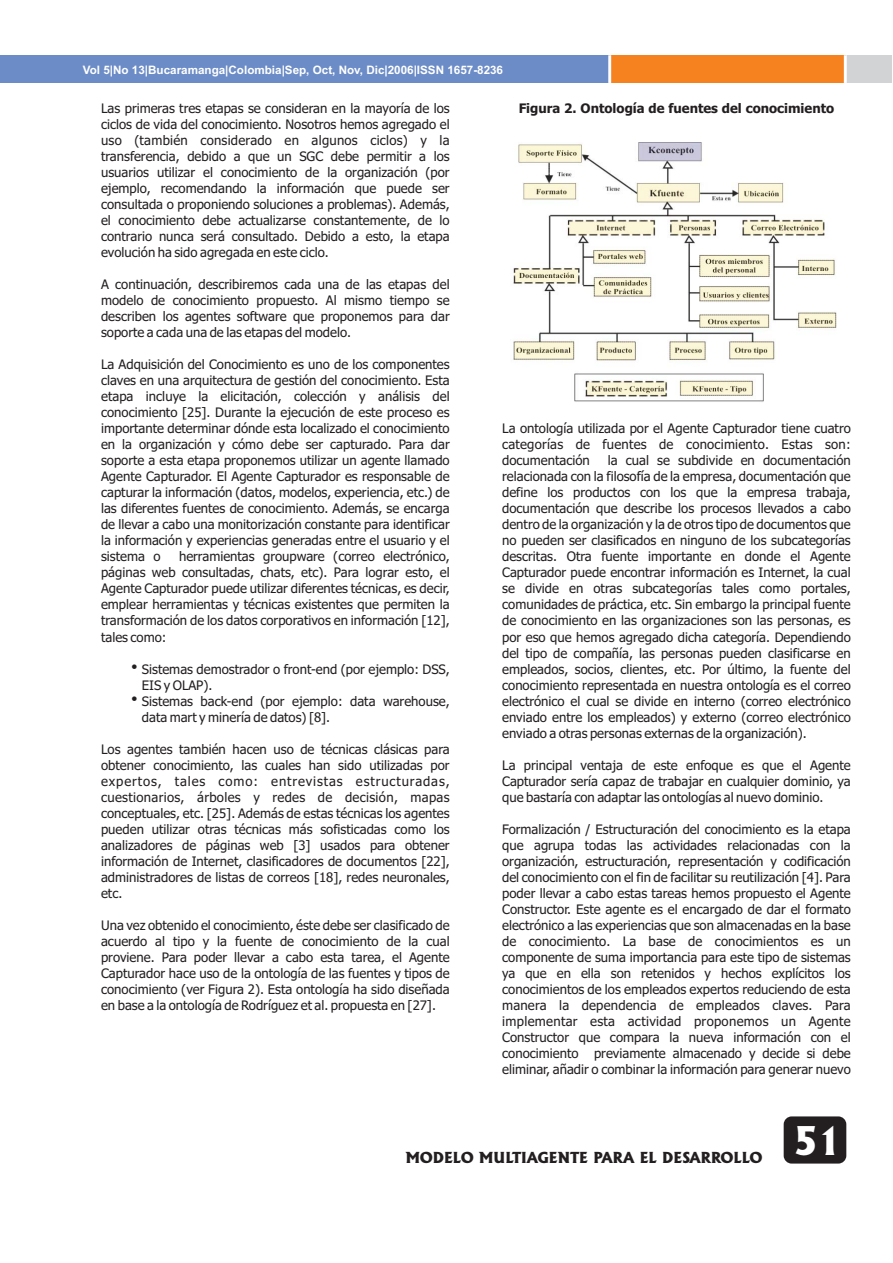
<style>
.page{position:relative;width:893px;height:1263px;background:#fff}
.page>*{position:absolute;margin:0;border:0;box-sizing:border-box;transform-origin:0 0}
.t1{font:800 37.95px "Albertus";color:#fff}
.t2{font:800 14.55px "Albertus";color:#231f20}
.t3{font:13.05px/16px "Tahoma";color:#231f20;text-align:justify}
.t4{font:700 13.05px "Tahoma";color:#231f20}
.t5{font:700 11.7px "Arial";color:#fff}
</style>
<div class="page">
<div style="left:48px;top:55px;width:844px;height:27px;background:#d1d3d4"></div>
<div style="left:0;top:55px;width:846px;height:27px;background:#f5821f"></div>
<div style="left:0;top:55px;width:610px;height:27px;background:#6c8cc7"></div>
<hr style="left:608px;top:55px;width:3px;height:28px;background:#fff">
<hr style="left:844px;top:55px;width:3px;height:28px;background:#fff">
<div style="left:784px;top:1116px;width:62px;height:48px;background:#231f20;border-radius:8px"></div>
<img style="left:513px;top:142px;width:324px;height:260px">
<p class="t5" style="left:83px;top:63px;width:422px">Vol 5|No 13|Bucaramanga|Colombia|Sep, Oct, Nov, Dic|2006|ISSN 1657-8236</p>
<p class="t3" style="left:101px;top:101px;width:350px">Las primeras tres etapas se consideran en la mayoría de los ciclos de vida del conocimiento. Nosotros hemos agregado el uso (también considerado en algunos ciclos) y la transferencia, debido a que un SGC debe permitir a los usuarios utilizar el conocimiento de la organización (por ejemplo, recomendando la información que puede ser consultada o proponiendo soluciones a problemas). Además, el conocimiento debe actualizarse constantemente, de lo contrario nunca será consultado. Debido a esto, la etapa evolución ha sido agregada en este ciclo.</p>
<p class="t3" style="left:101px;top:277px;width:350px">A continuación, describiremos cada una de las etapas del modelo de conocimiento propuesto. Al mismo tiempo se describen los agentes software que proponemos para dar soporte a cada una de las etapas del modelo.</p>
<p class="t3" style="left:101px;top:357px;width:350px">La Adquisición del Conocimiento es uno de los componentes claves en una arquitectura de gestión del conocimiento. Esta etapa incluye la elicitación, colección y análisis del conocimiento [25]. Durante la ejecución de este proceso es importante determinar dónde esta localizado el conocimiento en la organización y cómo debe ser capturado. Para dar soporte a esta etapa proponemos utilizar un agente llamado Agente Capturador. El Agente Capturador es responsable de capturar la información (datos, modelos, experiencia, etc.) de las diferentes fuentes de conocimiento. Además, se encarga de llevar a cabo una monitorización constante para identificar la información y experiencias generadas entre el usuario y el sistema o</p>
<p class="t3" style="left:101px;top:550px;width:350px;text-indent:78px">herramientas groupware (correo electrónico, páginas web consultadas, chats, etc). Para lograr esto, el Agente Capturador puede utilizar diferentes técnicas, es decir, emplear herramientas y técnicas existentes que permiten la transformación de los datos corporativos en información [12], tales como:</p>
<p class="t3" style="left:142px;top:662px;width:309px;text-align:left">Sistemas demostrador o front-end (por ejemplo: DSS, EIS y OLAP).<br>Sistemas back-end (por ejemplo: data warehouse, data mart y minería de datos) [8].</p>
<p class="t3" style="left:101px;top:742px;width:350px">Los agentes también hacen uso de técnicas clásicas para obtener conocimiento, las cuales han sido utilizadas por expertos, tales como: entrevistas estructuradas, cuestionarios, árboles y redes de decisión, mapas conceptuales, etc. [25]. Además de estas técnicas los agentes pueden utilizar otras técnicas más sofisticadas como los analizadores de páginas web [3] usados para obtener información de Internet, clasificadores de documentos [22], administradores de listas de correos [18], redes neuronales, etc.</p>
<p class="t3" style="left:101px;top:918px;width:350px">Una vez obtenido el conocimiento, éste debe ser clasificado de acuerdo al tipo y la fuente de conocimiento de la cual proviene. Para poder llevar a cabo esta tarea, el Agente Capturador hace uso de la ontología de las fuentes y tipos de conocimiento (ver Figura 2). Esta ontología ha sido diseñada en base a la ontología de Rodríguez et al. propuesta en [27].</p>
<p class="t4" style="left:519px;top:103px;width:317px">Figura 2. Ontología de fuentes del conocimiento</p>
<p class="t3" style="left:502px;top:422px;width:350px">La ontología utilizada por el Agente Capturador tiene cuatro categorías de fuentes de conocimiento. Estas son: documentación</p>
<p class="t3" style="left:502px;top:454px;width:350px;text-indent:106px">la cual se subdivide en documentación relacionada con la filosofía de la empresa, documentación que define los productos con los que la empresa trabaja, documentación que describe los procesos llevados a cabo dentro de la organización y la de otros tipo de documentos que no pueden ser clasificados en ninguno de los subcategorías descritas. Otra fuente importante en donde el Agente Capturador puede encontrar información es Internet, la cual se divide en otras subcategorías tales como portales, comunidades de práctica, etc. Sin embargo la principal fuente de conocimiento en las organizaciones son las personas, es por eso que hemos agregado dicha categoría. Dependiendo del tipo de compañía, las personas pueden clasificarse en empleados, socios, clientes, etc. Por último, la fuente del conocimiento representada en nuestra ontología es el correo electrónico el cual se divide en interno (correo electrónico enviado entre los empleados) y externo (correo electrónico enviado a otras personas externas de la organización).</p>
<p class="t3" style="left:502px;top:758px;width:350px">La principal ventaja de este enfoque es que el Agente Capturador sería capaz de trabajar en cualquier dominio, ya que bastaría con adaptar las ontologías al nuevo dominio.</p>
<p class="t3" style="left:502px;top:822px;width:350px">Formalización / Estructuración del conocimiento es la etapa que agrupa todas las actividades relacionadas con la organización, estructuración, representación y codificación del conocimiento con el fin de facilitar su reutilización [4]. Para poder llevar a cabo estas tareas hemos propuesto el Agente Constructor. Este agente es el encargado de dar el formato electrónico a las experiencias que son almacenadas en la base de conocimiento. La base de conocimientos es un componente de suma importancia para este tipo de sistemas ya que en ella son retenidos y hechos explícitos los conocimientos de los empleados expertos reduciendo de esta manera la dependencia de empleados claves. Para implementar esta actividad proponemos un Agente Constructor que compara la nueva información con el conocimiento previamente almacenado y decide si debe eliminar, añadir o combinar la información para generar nuevo</p>
<p class="t2" style="left:406px;top:1152px;width:358px">MODELO MULTIAGENTE PARA EL DESARROLLO</p>
<p class="t1" style="left:793px;top:1126px;width:50px">51</p>
</div>
